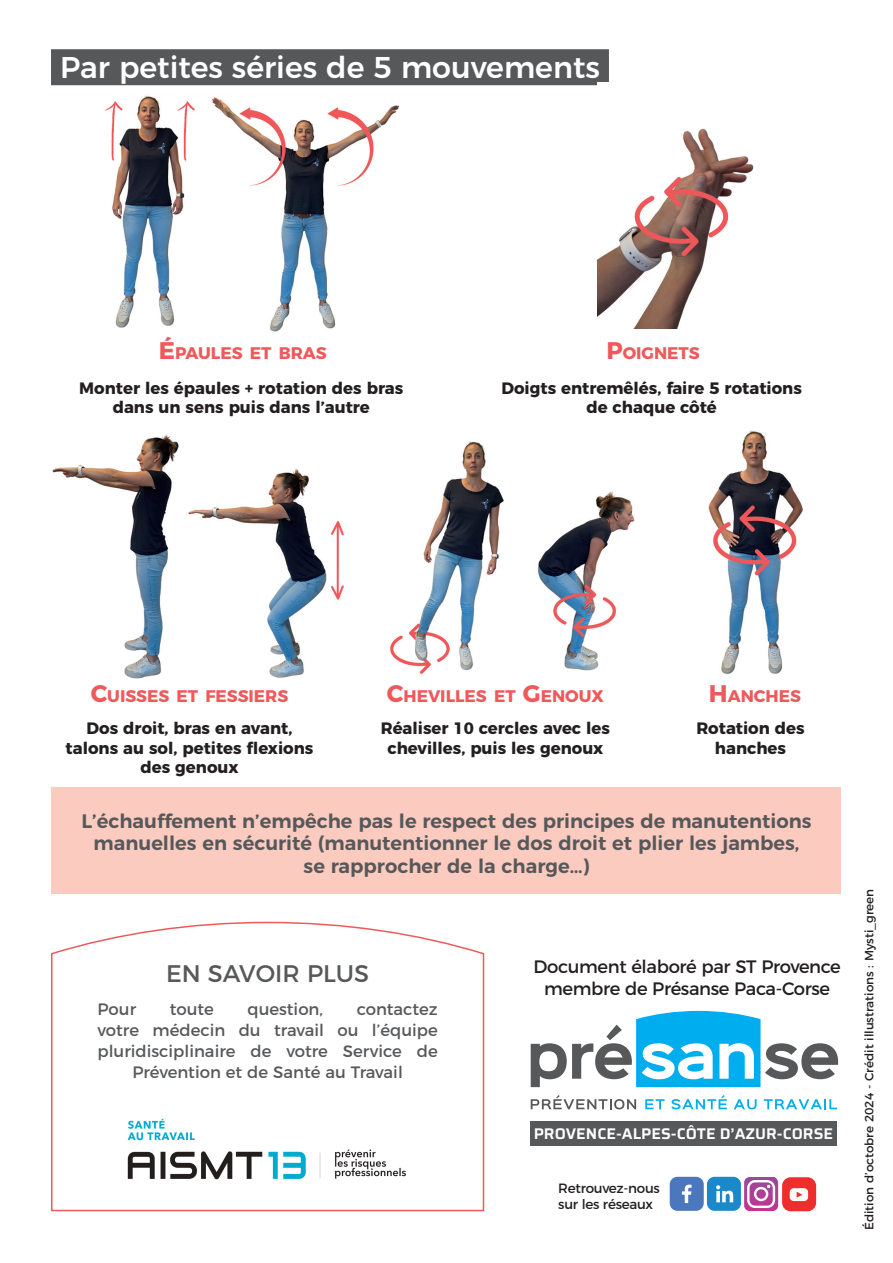
<style>
.page{position:relative;width:893px;height:1263px;background:#fff}
.page>*{position:absolute;margin:0;border:0;box-sizing:border-box;transform-origin:0 0}
.t1{font:500 30px "Montserrat";color:#fff}
.t2{font:24px "Montserrat";color:#57585a}
.t3{font:600 19.5px/22.5px "Montserrat";color:#57585a;text-align:center}
.t4{font:18px/21.6px "Montserrat";letter-spacing:-.02em;color:#231f20;text-align:center}
.t5{font:700 16.8px "Montserrat";color:#f0595b}
.t6{font:700 16.5px/19.5px "Montserrat";color:#231f20;text-align:center}
.t7{font:16.5px "Montserrat";color:#57585a}
.t8{font:600 15.45px "Saira";color:#fff}
.t9{font:13.5px/16.2px "Montserrat";letter-spacing:-.02em;color:#231f20}
.t10{font:12px "Montserrat";color:#231f20}
.s1{font-size:24px}
</style>
<div class="page">
<svg style="left:51px;top:921px;width:434px;height:291px"></svg>
<svg style="left:531px;top:1095px;width:105px;height:14px"></svg>
<svg style="left:645px;top:1099px;width:20px;height:10px"></svg>
<svg style="left:671px;top:1095px;width:56px;height:14px"></svg>
<svg style="left:734px;top:1099px;width:23px;height:10px"></svg>
<svg style="left:764px;top:1099px;width:73px;height:10px"></svg>
<svg style="left:531px;top:1011px;width:307px;height:76px"></svg>
<div style="left:531px;top:1121px;width:306px;height:24px;background:#57585a"></div>
<div style="left:670px;top:1177px;width:34px;height:34px;background:#4b77bc;border-radius:8px"></div>
<svg style="left:682px;top:1184px;width:9px;height:19px"></svg>
<div style="left:707px;top:1177px;width:34px;height:34px;background:#1b88ca;border-radius:8px"></div>
<svg style="left:716px;top:1185px;width:17px;height:17px"></svg>
<div style="left:782px;top:1177px;width:34px;height:34px;background:#ee2d2d;border-radius:9px"></div>
<svg style="left:790px;top:1188px;width:18px;height:13px"></svg>
<svg style="left:744px;top:1177px;width:34px;height:34px"></svg>
<div style="left:51px;top:49px;width:558px;height:36px;background:#57585a"></div>
<div style="left:52px;top:788px;width:789px;height:106px;background:#fbcbc0"></div>
<img style="left:104px;top:95px;width:90px;height:233px">
<img style="left:212px;top:97px;width:188px;height:235px">
<img style="left:597px;top:83px;width:157px;height:245px">
<img style="left:52px;top:434px;width:127px;height:244px">
<img style="left:188px;top:469px;width:156px;height:209px">
<img style="left:390px;top:441px;width:114px;height:233px">
<img style="left:538px;top:491px;width:97px;height:180px">
<img style="left:708px;top:430px;width:95px;height:244px">
<img style="left:108px;top:1101px;width:321px;height:97px">
<h1 class="t1" style="left:60px;top:43px;width:541px">Par petites séries de 5 mouvements</h1>
<p class="t5" style="left:159px;top:339px;width:169px"><span class="s1">É</span>PAULES ET BRAS</p>
<p class="t5" style="left:606px;top:339px;width:95px"><span class="s1">P</span>OIGNETS</p>
<p class="t6" style="left:79px;top:377px;width:325px">Monter les épaules + rotation des bras dans un sens puis dans l’autre</p>
<p class="t6" style="left:501px;top:377px;width:302px">Doigts entremêlés, faire 5 rotations de chaque côté</p>
<p class="t5" style="left:91px;top:682px;width:199px"><span class="s1">C</span>UISSES ET FESSIERS</p>
<p class="t6" style="left:66px;top:717px;width:249px">Dos droit, bras en avant, talons au sol, petites flexions des genoux</p>
<p class="t5" style="left:387px;top:682px;width:218px"><span class="s1">C</span>HEVILLES ET <span class="s1">G</span>ENOUX</p>
<p class="t6" style="left:381px;top:717px;width:231px">Réaliser 10 cercles avec les chevilles, puis les genoux</p>
<p class="t5" style="left:709px;top:682px;width:94px"><span class="s1">H</span>ANCHES</p>
<p class="t6" style="left:696px;top:717px;width:110px">Rotation des hanches</p>
<p class="t3" style="left:82px;top:808px;width:731px">L’échauffement n’empêche pas le respect des principes de manutentions manuelles en sécurité (manutentionner le dos droit et plier les jambes, se rapprocher de la charge…)</p>
<h2 class="t2" style="left:166px;top:954px;width:205px">EN SAVOIR PLUS</h2>
<p class="t7" style="left:98px;top:996px;width:40px">Pour</p>
<p class="t7" style="left:170px;top:996px;width:46px">toute</p>
<p class="t7" style="left:247px;top:996px;width:77px">question,</p>
<p class="t7" style="left:357px;top:996px;width:82px">contactez</p>
<p class="t7" style="left:98px;top:1017px;width:342px">votre médecin du travail ou l’équipe</p>
<p class="t7" style="left:98px;top:1038px;width:342px">pluridisciplinaire de votre Service de</p>
<p class="t7" style="left:132px;top:1059px;width:272px">Prévention et de Santé au Travail</p>
<p class="t4" style="left:533px;top:955px;width:309px">Document élaboré par ST Provence membre de Présanse Paca-Corse</p>
<p class="t8" style="left:534px;top:1122px;width:301px">PROVENCE-ALPES-CÔTE D’AZUR-CORSE</p>
<p class="t9" style="left:558px;top:1179px;width:103px">Retrouvez-nous sur les réseaux</p>
<p class="t10" style="left:860px;top:1230px;width:343px;rotate:-90deg">Édition d’octobre 2024 - Crédit illustrations : Mysti_green</p>
</div>
